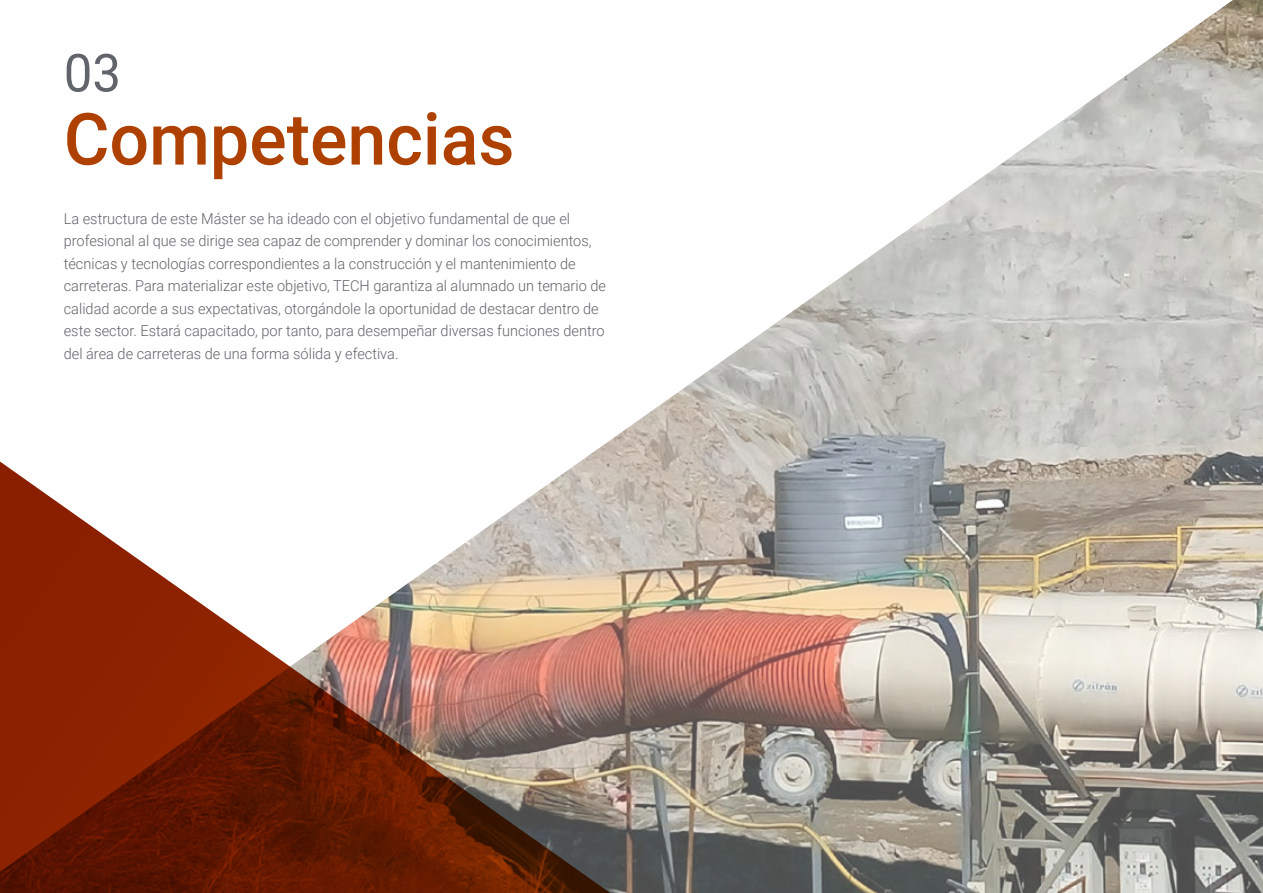
<style>
.page{position:relative;width:1263px;height:893px;background:#fff}
.page>*{position:absolute;margin:0;border:0;box-sizing:border-box;transform-origin:0 0}
.t1{font:500 72px "Roboto";color:#ae4000}
.t2{font:52.5px "Roboto";color:#61646a}
.t3{font:300 15px/22.5px "Roboto";color:#61646a}
</style>
<div class="page">
<img style="left:602px;top:0;width:661px;height:893px">
<svg style="left:0;top:446px;width:640px;height:447px"></svg>
<h2 class="t2" style="left:64px;top:36px;width:59px">03</h2>
<h1 class="t1" style="left:64px;top:89px;width:452px">Competencias</h1>
<p class="t3" style="left:64px;top:207px;width:544px">La estructura de este Máster se ha ideado con el objetivo fundamental de que el profesional al que se dirige sea capaz de comprender y dominar los conocimientos, técnicas y tecnologías correspondientes a la construcción y el mantenimiento de carreteras. Para materializar este objetivo, TECH garantiza al alumnado un temario de calidad acorde a sus expectativas, otorgándole la oportunidad de destacar dentro de este sector. Estará capacitado, por tanto, para desempeñar diversas funciones dentro del área de carreteras de una forma sólida y efectiva.</p>
</div>
